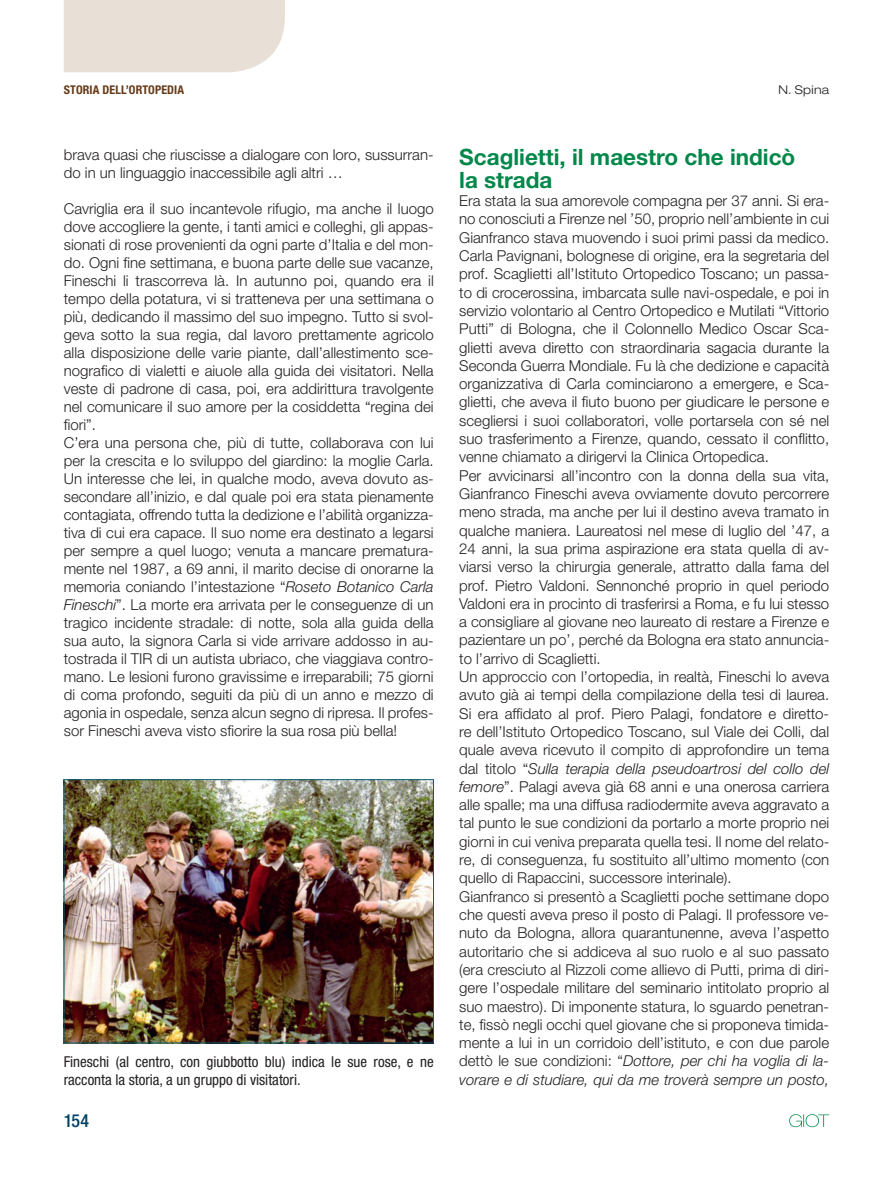
<style>
.page{position:relative;width:893px;height:1191px;background:#fff}
.page>*{position:absolute;margin:0;border:0;box-sizing:border-box;transform-origin:0 0}
.t1{font:700 22.5px/22.8px "Helvetica Neue LT Std";color:#00884a}
.t2{font:500 condensed 18px "Helvetica Neue LT Std";color:#004264}
.t3{font:300 15px/18.3px "Helvetica Neue LT Std";color:#231f20}
.t4{font:condensed 15px/18px "Helvetica Neue LT Std";color:#231f20}
.t5{font:700 condensed 12px "Helvetica Neue LT Std";letter-spacing:.01em;color:#653a18}
.t6{font:300 expanded 12px "Helvetica Neue LT Std";letter-spacing:.025em;color:#231f20}
.s1{font-style:italic}
</style>
<div class="page">
<div style="left:64px;top:0;width:221px;height:72px;background:#e8e0d7"></div>
<svg style="left:789px;top:1114px;width:40px;height:13px"></svg>
<img style="left:66px;top:781px;width:366px;height:260px">
<div style="left:64px;top:779px;width:370px;height:264px;border:1px solid #0a5d73"></div>
<p class="t5" style="left:64px;top:82px;width:122px">STORIA dell’ORTOPED IA</p>
<p class="t6" style="left:778px;top:82px;width:52px">N. Spina</p>
<p class="t3" style="left:64px;top:145px;width:371px">brava quasi che riuscisse a dialogare con loro, sussurran&shy;do in un linguaggio inaccessibile agli altri …</p>
<p class="t3" style="left:64px;top:199px;width:371px">Cavriglia era il suo incantevole rifugio, ma anche il luogo dove accogliere la gente, i tanti amici e colleghi, gli appas&shy;sionati di rose provenienti da ogni parte d’Italia e del mon&shy;do. Ogni fine settimana, e buona parte delle sue vacanze, Fineschi li trascorreva là. In autunno poi, quando era il tempo della potatura, vi si tratteneva per una settimana o più, dedicando il massimo del suo impegno. Tutto si svol&shy;geva sotto la sua regia, dal lavoro prettamente agricolo alla disposizione delle varie piante, dall’allestimento sce&shy;nografico di vialetti e aiuole alla guida dei visitatori. Nella veste di padrone di casa, poi, era addirittura travolgente nel comunicare il suo amore per la cosiddetta “regina dei fiori”.<br>C’era una persona che, più di tutte, collaborava con lui per la crescita e lo sviluppo del giardino: la moglie Carla.<br>Un interesse che lei, in qualche modo, aveva dovuto as&shy;secondare all’inizio, e dal quale poi era stata pienamente contagiata, offrendo tutta la dedizione e l’abilità organizza&shy;tiva di cui era capace. Il suo nome era destinato a legarsi per sempre a quel luogo; venuta a mancare prematura&shy;mente nel 1987, a 69 anni, il marito decise di onorarne la memoria coniando l’intestazione “<span class="s1">Roseto Botanico Carla Fineschi</span>”. La morte era arrivata per le conseguenze di un tragico incidente stradale: di notte, sola alla guida della sua auto, la signora Carla si vide arrivare addosso in au&shy;tostrada il TIR di un autista ubriaco, che viaggiava contro&shy;mano. Le lesioni furono gravissime e irreparabili; 75 giorni di coma profondo, seguiti da più di un anno e mezzo di agonia in ospedale, senza alcun segno di ripresa. Il profes&shy;sor Fineschi aveva visto sfiorire la sua rosa più bella!</p>
<p class="t4" style="left:64px;top:1052px;width:371px">Fineschi (al centro, con giubbotto blu) indica le sue rose, e ne racconta la storia, a un gruppo di visitatori.</p>
<p class="t2" style="left:64px;top:1110px;width:27px">154</p>
<h1 class="t1" style="left:459px;top:145px;width:338px">Scaglietti, il maestro che indicò la strada</h1>
<p class="t3" style="left:459px;top:191px;width:371px">Era stata la sua amorevole compagna per 37 anni. Si era&shy;no conosciuti a Firenze nel ’50, proprio nell’ambiente in cui Gianfranco stava muovendo i suoi primi passi da medico.<br>Carla Pavignani, bolognese di origine, era la segretaria del prof. Scaglietti all’Istituto Ortopedico Toscano; un passa&shy;to di crocerossina, imbarcata sulle navi-ospedale, e poi in servizio volontario al Centro Ortopedico e Mutilati “Vittorio Putti” di Bologna, che il Colonnello Medico Oscar Sca&shy;glietti aveva diretto con straordinaria sagacia durante la Seconda Guerra Mondiale. Fu là che dedizione e capacità organizzativa di Carla cominciarono a emergere, e Sca&shy;glietti, che aveva il fiuto buono per giudicare le persone e scegliersi i suoi collaboratori, volle portarsela con sé nel suo trasferimento a Firenze, quando, cessato il conflitto, venne chiamato a dirigervi la Clinica Ortopedica.<br>Per avvicinarsi all’incontro con la donna della sua vita, Gianfranco Fineschi aveva ovviamente dovuto percorrere meno strada, ma anche per lui il destino aveva tramato in qualche maniera. Laureatosi nel mese di luglio del ’47, a 24 anni, la sua prima aspirazione era stata quella di av&shy;viarsi verso la chirurgia generale, attratto dalla fama del prof. Pietro Valdoni. Sennonché proprio in quel periodo Valdoni era in procinto di trasferirsi a Roma, e fu lui stesso a consigliare al giovane neo laureato di restare a Firenze e pazientare un po’, perché da Bologna era stato annuncia&shy;to l’arrivo di Scaglietti.<br>Un approccio con l’ortopedia, in realtà, Fineschi lo aveva avuto già ai tempi della compilazione della tesi di laurea.<br>Si era affidato al prof. Piero Palagi, fondatore e diretto&shy;re dell’Istituto Ortopedico Toscano, sul Viale dei Colli, dal quale aveva ricevuto il compito di approfondire un tema dal titolo “<span class="s1">Sulla terapia della pseudoartrosi del collo del femore</span>”. Palagi aveva già 68 anni e una onerosa carriera alle spalle; ma una diffusa radiodermite aveva aggravato a tal punto le sue condizioni da portarlo a morte proprio nei giorni in cui veniva preparata quella tesi. Il nome del relato&shy;re, di conseguenza, fu sostituito all’ultimo momento (con quello di Rapaccini, successore interinale).<br>Gianfranco si presentò a Scaglietti poche settimane dopo che questi aveva preso il posto di Palagi. Il professore ve&shy;nuto da Bologna, allora quarantunenne, aveva l’aspetto autoritario che si addiceva al suo ruolo e al suo passato (era cresciuto al Rizzoli come allievo di Putti, prima di diri&shy;gere l’ospedale militare del seminario intitolato proprio al suo maestro). Di imponente statura, lo sguardo penetran&shy;te, fissò negli occhi quel giovane che si proponeva timida&shy;mente a lui in un corridoio dell’istituto, e con due parole dettò le sue condizioni: “<span class="s1">Dottore, per chi ha voglia di la&shy;vorare e di studiare, qui da me troverà sempre un posto,</span></p>
</div>
